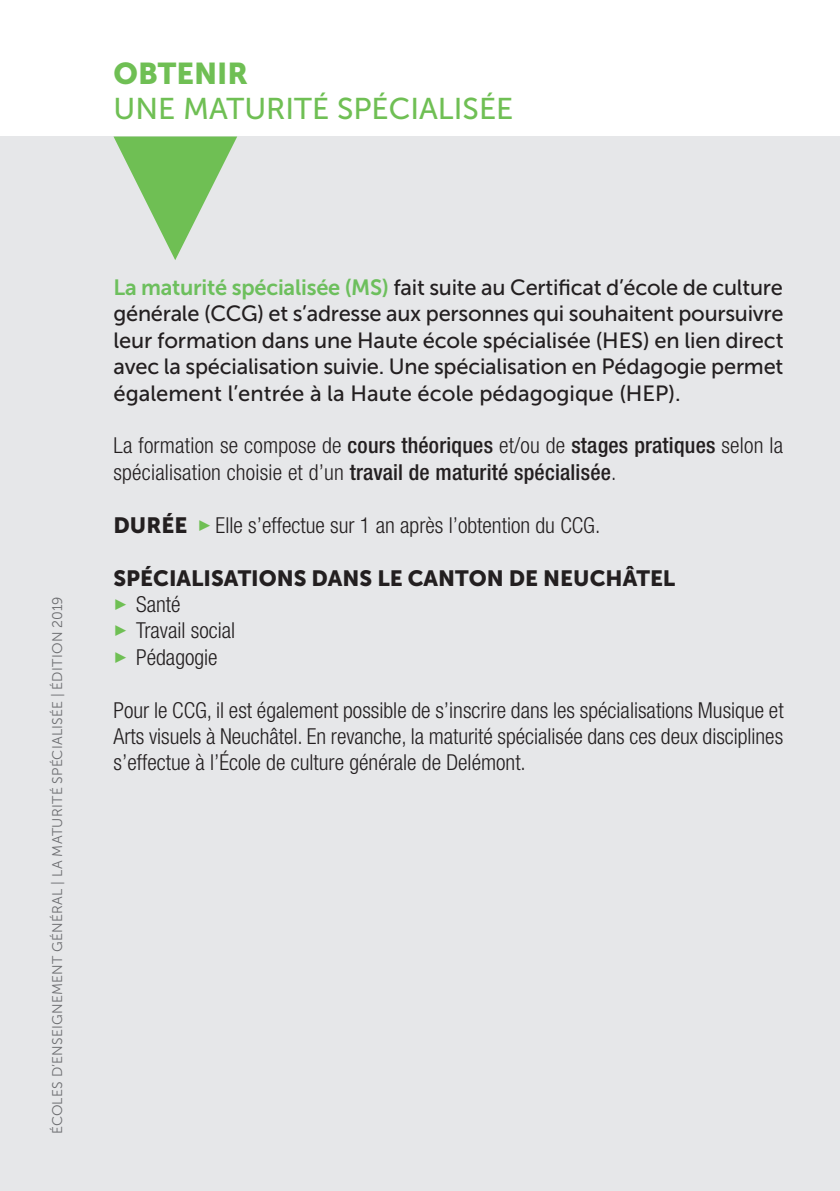
<style>
.page{position:relative;width:840px;height:1191px;background:#fff}
.page>*{position:absolute;margin:0;border:0;box-sizing:border-box;transform-origin:0 0}
.TITRE_PAGE{font:30px "Museo Sans 500";color:#6fbf54}
.TITRE_PAGE-2{font:30px "Museo Sans 900";color:#6fbf54}
.texte_courant{font:300 condensed 22px/26.4px "Helvetica Neue LT Std";color:#231f20}
.CHAPEAU{font:22px/26.4px "Museo Sans 500";color:#231f20;text-align:justify}
.texte_courant-2{font:22px "Museo Sans 900";color:#231f20}
.t1{font:14px "Museo Sans 300";letter-spacing:.02em;color:#6c6d70}
.s1{font-family:"Museo Sans 700";color:#6dbf5d}
.s2{font-weight:500}
.s3{font-family:"Museo Sans 900";font-weight:400;font-stretch:normal}
.s4{color:#6fbf54}
</style>
<div class="page">
<div style="left:0;top:137px;width:839px;height:1054px;background:#e6e7e9"></div>
<svg style="left:113px;top:136px;width:124px;height:124px"></svg>
<p class="TITRE_PAGE-2" style="left:113px;top:56px;width:136px">OBTENIR</p>
<p class="TITRE_PAGE" style="left:113px;top:92px;width:401px">UNE MATURITÉ SPÉCIALISÉE</p>
<p class="t1" style="left:50px;top:1134px;width:539px;rotate:-90deg">ÉCOLES D’ENSEIGNEMENT GÉNÉRAL | LA MATURITÉ SPÉCIALISÉE | ÉDITION 2019</p>
<p class="CHAPEAU" style="left:113px;top:274px;width:671px"><span class="s1">La maturité spécialisée (MS)</span> fait suite au Certificat d’école de culture générale (CCG) et s’adresse aux personnes qui souhaitent poursuivre leur formation dans une Haute école spécialisée (HES) en lien direct avec la spécialisation suivie. Une spécialisation en Pédagogie permet également l’entrée à la Haute école pédagogique (HEP).</p>
<p class="texte_courant" style="left:113px;top:432px;width:670px">La formation se compose de <span class="s2">cours théoriques</span> et/ou de <span class="s2">stages pratiques</span> selon la spécialisation choisie et d’un <span class="s2">travail de maturité spécialisée</span>.</p>
<p class="texte_courant" style="left:113px;top:511px;width:488px"><span class="s3">DURÉE</span> <span class="s4">✓</span> Elle s’effectue sur 1 an après l’obtention du CCG.</p>
<p class="texte_courant-2" style="left:113px;top:565px;width:563px">SPÉCIALISATIONS DANS LE CANTON DE NEUCHÂTEL</p>
<p class="texte_courant" style="left:113px;top:591px;width:69px"><span class="s4">✓</span> Santé</p>
<p class="texte_courant" style="left:113px;top:617px;width:123px"><span class="s4">✓</span> Travail social</p>
<p class="texte_courant" style="left:113px;top:643px;width:106px"><span class="s4">✓</span> Pédagogie</p>
<p class="texte_courant" style="left:113px;top:696px;width:671px;text-align:justify">Pour le CCG, il est également possible de s’inscrire dans les spécialisations Musique et Arts visuels à Neuchâtel. En revanche, la maturité spécialisée dans ces deux disciplines s’effectue à l’École de culture générale de Delémont.</p>
</div>
